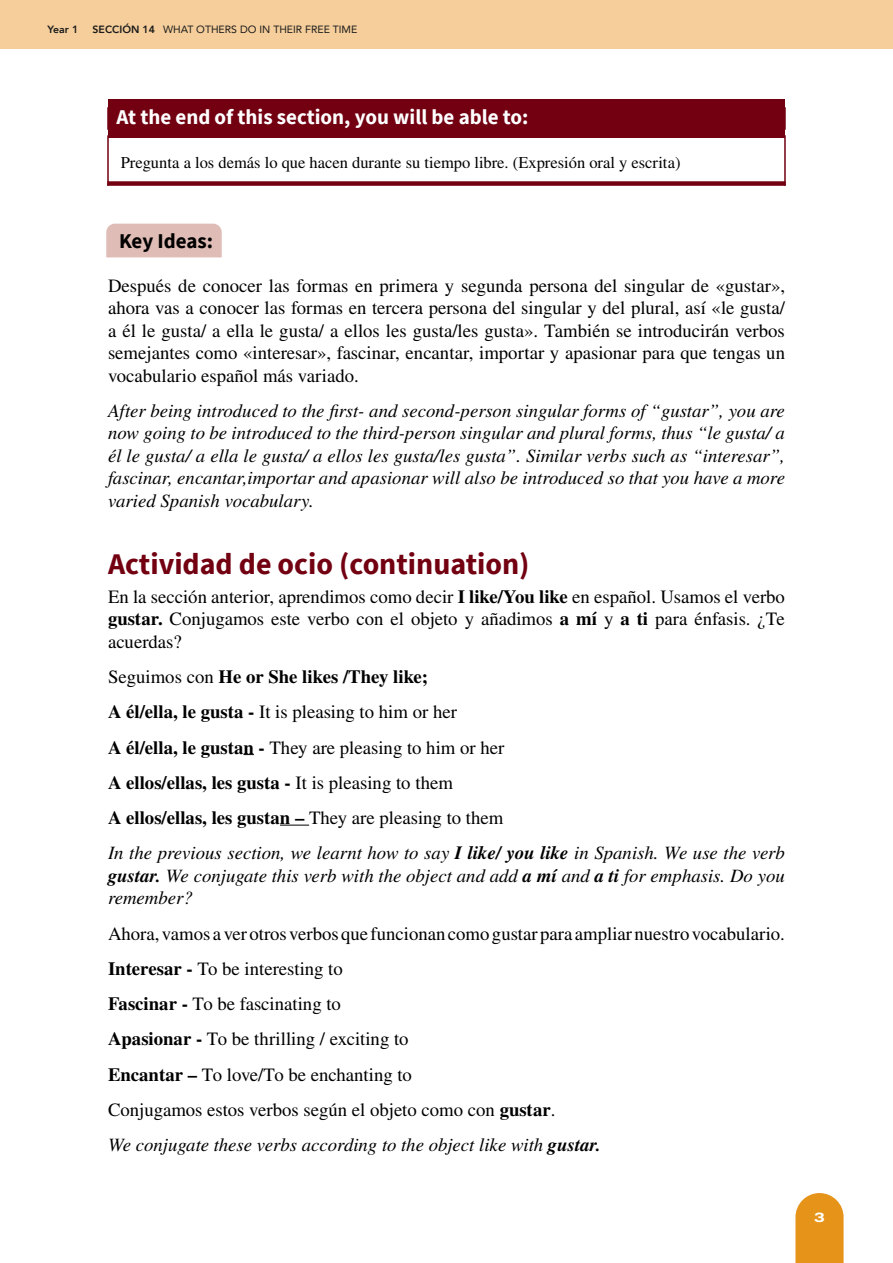
<style>
.page{position:relative;width:893px;height:1263px;background:#fff}
.page>*{position:absolute;margin:0;border:0;box-sizing:border-box;transform-origin:0 0}
.t1{font:700 30px "Source Sans Pro";color:#720011}
.t2{font:700 21px "Source Sans Pro";color:#fff}
.t3{font:700 21px "Source Sans Pro";letter-spacing:-.005em;color:#000}
.t4{font:18.75px/22.5px "STIX General";color:#000;text-align:justify}
.t5{font:italic 18.75px/22.5px "STIX General";color:#000;text-align:justify}
.t6{font:700 18.75px/35.2px "STIX General";color:#000}
.t7{font:16.5px "STIX General";color:#000}
.t8{font:800 13.5px "Archivo Expanded";color:#fff}
.t9{font:10.5px "Avenir";color:#1a1a1a}
.t10{font:800 10.5px "Avenir";color:#1a1a1a}
.s1{font-weight:800}
.s2{font-weight:700}
.s3{font-weight:400}
.s4{font-weight:400;font-style:italic}
.s5{font-style:italic}
.s6{font-weight:700;font-style:italic}
</style>
<div class="page">
<div style="left:0;top:0;width:893px;height:49px;background:#f5ce9b"></div>
<svg style="left:795px;top:1193px;width:49px;height:70px;background:#e89d2e"></svg>
<div style="left:108px;top:99px;width:677px;height:39px;background:#720011"></div>
<div style="left:107px;top:181px;width:679px;height:5px;background:#720011"></div>
<div style="left:106px;top:224px;width:116px;height:33px;background:#dfbcb5"></div>
<svg style="left:280px;top:825px;width:29px;height:1px"></svg>
<p class="t10" style="left:48px;top:21px;width:32px">Year 1</p>
<p class="t9" style="left:93px;top:21px;width:266px"><span class="s1">SECCIÓN 14</span> WHAT OTHERS DO IN THEIR FREE TIME</p>
<p class="t2" style="left:117px;top:103px;width:413px">At the end of this section, you will be able to:</p>
<p class="t7" style="left:121px;top:151px;width:561px">Pregunta a los demás lo que hacen durante su tiempo libre. (Expresión oral y escrita)</p>
<p class="t3" style="left:119px;top:227px;width:96px">Key Ideas:</p>
<p class="t4" style="left:108px;top:275px;width:679px">Después de conocer las formas en primera y segunda persona del singular de «gustar», ahora vas a conocer las formas en tercera persona del singular y del plural, así «le gusta/ a él le gusta/ a ella le gusta/ a ellos les gusta/les gusta». También se introducirán verbos semejantes como «interesar», fascinar, encantar, importar y apasionar para que tengas un vocabulario español más variado.</p>
<p class="t5" style="left:108px;top:399px;width:678px">After being introduced to the first- and second-person singular forms of “gustar”, you are now going to be introduced to the third-person singular and plural forms, thus “le gusta/ a él le gusta/ a ella le gusta/ a ellos les gusta/les gusta”. Similar verbs such as “interesar”, fascinar, encantar,importar and apasionar will also be introduced so that you have a more varied Spanish vocabulary.</p>
<h1 class="t1" style="left:108px;top:544px;width:423px">Actividad de ocio (continuation)</h1>
<p class="t4" style="left:108px;top:586px;width:678px">En la sección anterior, aprendimos como decir <span class="s2">I like/You like</span> en español. Usamos el verbo <span class="s2">gustar.</span> Conjugamos este verbo con el objeto y añadimos <span class="s2">a mí</span> y <span class="s2">a ti</span> para énfasis. ¿Te acuerdas?</p>
<p class="t6" style="left:108px;top:660px;width:678px"><span class="s3">Seguimos con</span> He or She likes /They like;<br>A él/ella, le gusta - <span class="s3">It is pleasing to him or her<br></span>A él/ella, le gustan - <span class="s3">They are pleasing to him or her<br></span>A ellos/ellas, les gusta - <span class="s3">It is pleasing to them<br></span>A ellos/ellas, les gustan – <span class="s3">They are pleasing to them<br></span><span class="s4">In the previous section, we learnt how to say</span> <span class="s5">I like/ you like</span> <span class="s4">in Spanish. We use the verb</span></p>
<p class="t5" style="left:108px;top:864px;width:678px"><span class="s2">gustar.</span> We conjugate this verb with the object and add <span class="s2">a mí</span> and <span class="s2">a ti</span> for emphasis. Do you remember?</p>
<p class="t4" style="left:108px;top:916px;width:678px;line-height:35.2px;text-align:left">Ahora, vamos a ver otros verbos que funcionan como gustar para ampliar nuestro vocabulario.<br><span class="s2">Interesar -</span> To be interesting to<br><span class="s2">Fascinar -</span> To be fascinating to<br><span class="s2">Apasionar -</span> To be thrilling / exciting to<br><span class="s2">Encantar –</span> To love/To be enchanting to<br>Conjugamos estos verbos según el objeto como con <span class="s2">gustar</span>.<br><span class="s5">We conjugate these verbs according to the object like with</span> <span class="s6">gustar.</span></p>
<p class="t8" style="left:814px;top:1207px;width:12px">3</p>
</div>
